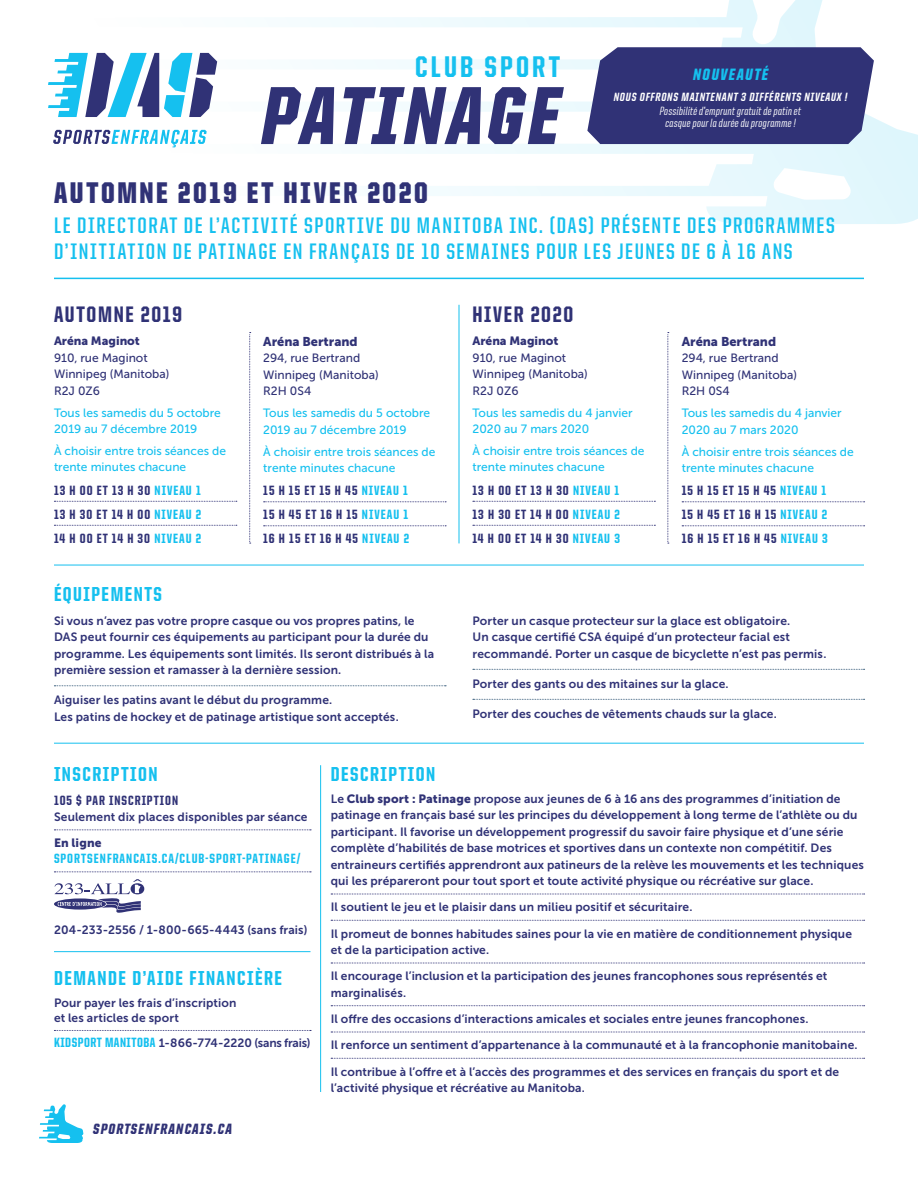
<style>
.page{position:relative;width:918px;height:1188px;background:#fff}
.page>*{position:absolute;margin:0;border:0;box-sizing:border-box;transform-origin:0 0}
.t1{font:900 82.5px "United Italic Cond";letter-spacing:.04em;color:#303276}
.Small_Body{font:900 30px "United Sans Cond";letter-spacing:.085em;color:#303276}
.t2{font:800 30px "United Sans Cond";letter-spacing:.105em;color:#15c0ef}
.Small_Body-2{font:700 22.5px/25.5px "United Sans Cond";letter-spacing:.075em;color:#15c0ef}
.Small_Body-3{font:800 22.5px "United Sans Cond";letter-spacing:.075em;color:#303276}
.Small_Body-4{font:800 20.25px "United Sans Cond";letter-spacing:.075em;color:#15c0ef}
.t3{font:900 16.5px "United Italic Cond";letter-spacing:.095em;color:#15c0ef}
.Small_Body-5{font:900 15px "United Italic Cond";letter-spacing:.075em;color:#303276}
.Small_Body-6{font:800 13.5px/24px "United Sans Cond";letter-spacing:.075em;color:#303276;text-align:justify}
.Small_Body-7{font:800 13.5px "United Sans Cond";letter-spacing:.075em;color:#15c0ef}
.Small_Body-8{font:12.75px "Museo Sans 900";color:#303276}
.MAIN{font:12px/16.5px "Museo Sans 700";letter-spacing:.01em;color:#303276}
.Small_Body-9{font:12px/16.5px "Museo Sans 500";color:#15c0ef}
.Small_Body-10{font:12px/16.5px "Museo Sans 500";color:#303276}
.Small_Body-11{font:12px/15px "Museo Sans 700";letter-spacing:.01em;color:#303276}
.t4{font:800 12px/13.5px "United Italic Cond";letter-spacing:.06em;color:#fff;text-align:center}
.Small_Body-12{font:12px "Museo Sans 700";letter-spacing:-.015em;color:#303276}
.t5{font:500 12px "United Italic Cond";letter-spacing:.015em;color:#fff}
.s1{font-weight:500}
.s2{font-family:"Museo Sans 900"}
.s3{color:#15c0ef}
.s4{font-family:"United Sans Cond";font-weight:800;font-size:13.5px;color:#15c0ef}
</style>
<div class="page">
<svg style="left:56px;top:0;width:862px;height:224px"></svg>
<svg style="left:48px;top:53px;width:169px;height:64px"></svg>
<svg style="left:53px;top:130px;width:154px;height:17px"></svg>
<svg style="left:54px;top:501px;width:183px;height:1px"></svg>
<svg style="left:54px;top:525px;width:183px;height:1px"></svg>
<svg style="left:473px;top:501px;width:182px;height:1px"></svg>
<svg style="left:473px;top:525px;width:182px;height:1px"></svg>
<hr style="left:54px;top:278px;width:810px;height:1px;background:#15c0ef">
<hr style="left:54px;top:565px;width:810px;height:1px;background:#15c0ef">
<hr style="left:54px;top:743px;width:810px;height:1px;background:#15c0ef">
<svg style="left:39px;top:1104px;width:44px;height:39px"></svg>
<svg style="left:264px;top:501px;width:182px;height:1px"></svg>
<svg style="left:264px;top:525px;width:182px;height:1px"></svg>
<svg style="left:682px;top:501px;width:183px;height:1px"></svg>
<svg style="left:682px;top:525px;width:183px;height:1px"></svg>
<hr style="left:459px;top:305px;width:1px;height:238px;background:#15c0ef">
<hr style="left:320px;top:765px;width:1px;height:327px;background:#15c0ef">
<svg style="left:249px;top:332px;width:2px;height:212px"></svg>
<svg style="left:668px;top:332px;width:1px;height:212px"></svg>
<svg style="left:54px;top:1030px;width:257px;height:1px"></svg>
<svg style="left:331px;top:894px;width:534px;height:1px"></svg>
<svg style="left:331px;top:920px;width:534px;height:1px"></svg>
<svg style="left:331px;top:963px;width:534px;height:1px"></svg>
<svg style="left:331px;top:1005px;width:534px;height:1px"></svg>
<svg style="left:331px;top:1032px;width:534px;height:1px"></svg>
<svg style="left:331px;top:1058px;width:534px;height:1px"></svg>
<svg style="left:54px;top:830px;width:257px;height:1px"></svg>
<svg style="left:54px;top:872px;width:257px;height:1px"></svg>
<svg style="left:54px;top:879px;width:90px;height:34px"></svg>
<svg style="left:587px;top:47px;width:287px;height:97px;background:#3c3e7e"></svg>
<hr style="left:54px;top:951px;width:256px;height:1px;background:#15c0ef">
<svg style="left:54px;top:685px;width:392px;height:1px"></svg>
<svg style="left:473px;top:669px;width:392px;height:1px"></svg>
<svg style="left:473px;top:699px;width:392px;height:1px"></svg>
<p class="t2" style="left:415px;top:51px;width:146px">CLUB SPORT</p>
<p class="t1" style="left:261px;top:72px;width:300px">PATINAGE</p>
<p class="t3" style="left:693px;top:66px;width:77px">NOUVEAUTÉ</p>
<p class="t4" style="left:614px;top:90px;width:235px">NOUS OFFRONS MAINTENANT 3 DIFFÉRENTS NIVEAUX !<br><span class="s1">Possibilité d’emprunt gratuit de patin et</span></p>
<p class="t5" style="left:665px;top:117px;width:132px">casque pour la durée du programme !</p>
<p class="Small_Body" style="left:54px;top:177px;width:375px">AUTOMNE 2019 ET HIVER 2020</p>
<p class="Small_Body-2" style="left:54px;top:213px;width:782px">LE DIRECTORAT DE L’ACTIVITÉ SPORTIVE DU MANITOBA INC. (DAS) PRÉSENTE DES PROGRAMMES<br>D’INITIATION DE PATINAGE EN FRANÇAIS DE 10 SEMAINES POUR LES JEUNES DE 6 À 16 ANS</p>
<p class="Small_Body-3" style="left:54px;top:302px;width:130px">AUTOMNE 2019</p>
<p class="Small_Body-3" style="left:472px;top:302px;width:102px">HIVER 2020</p>
<p class="Small_Body-10" style="left:54px;top:333px;width:117px"><span class="s2">Aréna Maginot<br></span>910, rue Maginot<br>Winnipeg (Manitoba)<br>R2J 0Z6</p>
<p class="Small_Body-9" style="left:54px;top:404px;width:168px">Tous les samedis du 5 octobre<br>2019 au 7 décembre 2019</p>
<p class="Small_Body-9" style="left:54px;top:443px;width:174px">À choisir entre trois séances de trente minutes chacune</p>
<p class="Small_Body-6" style="left:54px;top:478px;width:149px">13 H 00 ET 13 H 30 <span class="s3">NIVEAU 1<br></span>13 H 30 ET 14 H 00 <span class="s3">NIVEAU 2<br></span>14 H 00 ET 14 H 30 <span class="s3">NIVEAU 2</span></p>
<p class="Small_Body-4" style="left:54px;top:583px;width:110px">ÉQUIPEMENTS</p>
<p class="Small_Body-8" style="left:263px;top:334px;width:96px">Aréna Bertrand</p>
<p class="Small_Body-10" style="left:263px;top:350px;width:117px">294, rue Bertrand<br>Winnipeg (Manitoba)<br>R2H 0S4</p>
<p class="Small_Body-9" style="left:263px;top:405px;width:168px">Tous les samedis du 5 octobre<br>2019 au 7 décembre 2019</p>
<p class="Small_Body-9" style="left:263px;top:443px;width:174px">À choisir entre trois séances de trente minutes chacune</p>
<p class="Small_Body-6" style="left:263px;top:479px;width:147px">15 H 15 ET 15 H 45 <span class="s3">NIVEAU 1<br></span>15 H 45 ET 16 H 15 <span class="s3">NIVEAU 1<br></span>16 H 15 ET 16 H 45 <span class="s3">NIVEAU 2</span></p>
<p class="Small_Body-10" style="left:472px;top:333px;width:117px"><span class="s2">Aréna Maginot<br></span>910, rue Maginot<br>Winnipeg (Manitoba)<br>R2J 0Z6</p>
<p class="Small_Body-9" style="left:472px;top:404px;width:162px">Tous les samedis du 4 janvier<br>2020 au 7 mars 2020</p>
<p class="Small_Body-9" style="left:472px;top:443px;width:174px">À choisir entre trois séances de trente minutes chacune</p>
<p class="Small_Body-6" style="left:472px;top:478px;width:149px">13 H 00 ET 13 H 30 <span class="s3">NIVEAU 1<br></span>13 H 30 ET 14 H 00 <span class="s3">NIVEAU 2<br></span>14 H 00 ET 14 H 30 <span class="s3">NIVEAU 3</span></p>
<p class="Small_Body-8" style="left:682px;top:334px;width:96px">Aréna Bertrand</p>
<p class="Small_Body-10" style="left:682px;top:350px;width:117px">294, rue Bertrand<br>Winnipeg (Manitoba)<br>R2H 0S4</p>
<p class="Small_Body-9" style="left:682px;top:405px;width:162px">Tous les samedis du 4 janvier<br>2020 au 7 mars 2020</p>
<p class="Small_Body-9" style="left:682px;top:443px;width:174px">À choisir entre trois séances de trente minutes chacune</p>
<p class="Small_Body-6" style="left:682px;top:479px;width:148px">15 H 15 ET 15 H 45 <span class="s3">NIVEAU 1<br></span>15 H 45 ET 16 H 15 <span class="s3">NIVEAU 2<br></span>16 H 15 ET 16 H 45 <span class="s3">NIVEAU 3</span></p>
<p class="MAIN" style="left:54px;top:612px;width:382px">Si vous n’avez pas votre propre casque ou vos propres patins, le DAS peut fournir ces équipements au participant pour la durée du programme. Les équipements sont limités. Ils seront distribués à la première session et ramasser à la dernière session.</p>
<p class="MAIN" style="left:54px;top:692px;width:346px">Aiguiser les patins avant le début du programme.<br>Les patins de hockey et de patinage artistique sont acceptés.</p>
<p class="MAIN" style="left:472px;top:612px;width:355px">Porter un casque protecteur sur la glace est obligatoire.<br>Un casque certifié CSA équipé d’un protecteur facial est recommandé. Porter un casque de bicyclette n’est pas permis.</p>
<p class="MAIN" style="left:472px;top:675px;width:258px">Porter des gants ou des mitaines sur la glace.</p>
<p class="MAIN" style="left:472px;top:705px;width:306px">Porter des couches de vêtements chauds sur la glace.</p>
<p class="Small_Body-4" style="left:54px;top:763px;width:105px">INSCRIPTION</p>
<p class="Small_Body-6" style="left:54px;top:788px;width:126px">105 $ PAR INSCRIPTION</p>
<p class="Small_Body-11" style="left:54px;top:804px;width:255px;line-height:25.5px">Seulement dix places disponibles par séance<br><span class="s2">En ligne</span></p>
<p class="Small_Body-7" style="left:54px;top:852px;width:248px">SPORTSENFRANCAIS.CA/CLUB-SPORT-PATINAGE/</p>
<p class="Small_Body-11" style="left:54px;top:922px;width:255px">204-233-2556 / 1-800-665-4443 (sans frais)</p>
<p class="Small_Body-4" style="left:54px;top:967px;width:230px">DEMANDE D’AIDE FINANCIÈRE</p>
<p class="Small_Body-11" style="left:54px;top:995px;width:184px">Pour payer les frais d’inscription et les articles de sport</p>
<p class="Small_Body-12" style="left:54px;top:1037px;width:258px"><span class="s4">KIDSPORT MANITOBA</span> 1-866-774-2220 (sans frais)</p>
<p class="Small_Body-5" style="left:93px;top:1121px;width:140px">SPORTSENFRANCAIS.CA</p>
<p class="Small_Body-4" style="left:331px;top:763px;width:106px">DESCRIPTION</p>
<p class="MAIN" style="left:331px;top:790px;width:535px">Le <span class="s2">Club sport : Patinage</span> propose aux jeunes de 6 à 16 ans des programmes d’initiation de patinage en français basé sur les principes du développement à long terme de l’athlète ou du participant. Il favorise un développement progressif du savoir faire physique et d’une série complète d’habilités de base motrices et sportives dans un contexte non compétitif. Des entraineurs certifiés apprendront aux patineurs de la relève les mouvements et les techniques qui les prépareront pour tout sport et toute activité physique ou récréative sur glace.</p>
<p class="MAIN" style="left:331px;top:899px;width:363px">Il soutient le jeu et le plaisir dans un milieu positif et sécuritaire.</p>
<p class="MAIN" style="left:331px;top:925px;width:523px">Il promeut de bonnes habitudes saines pour la vie en matière de conditionnement physique et de la participation active.</p>
<p class="MAIN" style="left:331px;top:968px;width:498px">Il encourage l’inclusion et la participation des jeunes francophones sous représentés et marginalisés.</p>
<p class="MAIN" style="left:331px;top:1011px;width:479px">Il offre des occasions d’interactions amicales et sociales entre jeunes francophones.</p>
<p class="MAIN" style="left:331px;top:1037px;width:528px">Il renforce un sentiment d’appartenance à la communauté et à la francophonie manitobaine.</p>
<p class="MAIN" style="left:331px;top:1063px;width:510px">Il contribue à l’offre et à l’accès des programmes et des services en français du sport et de l’activité physique et récréative au Manitoba.</p>
</div>
